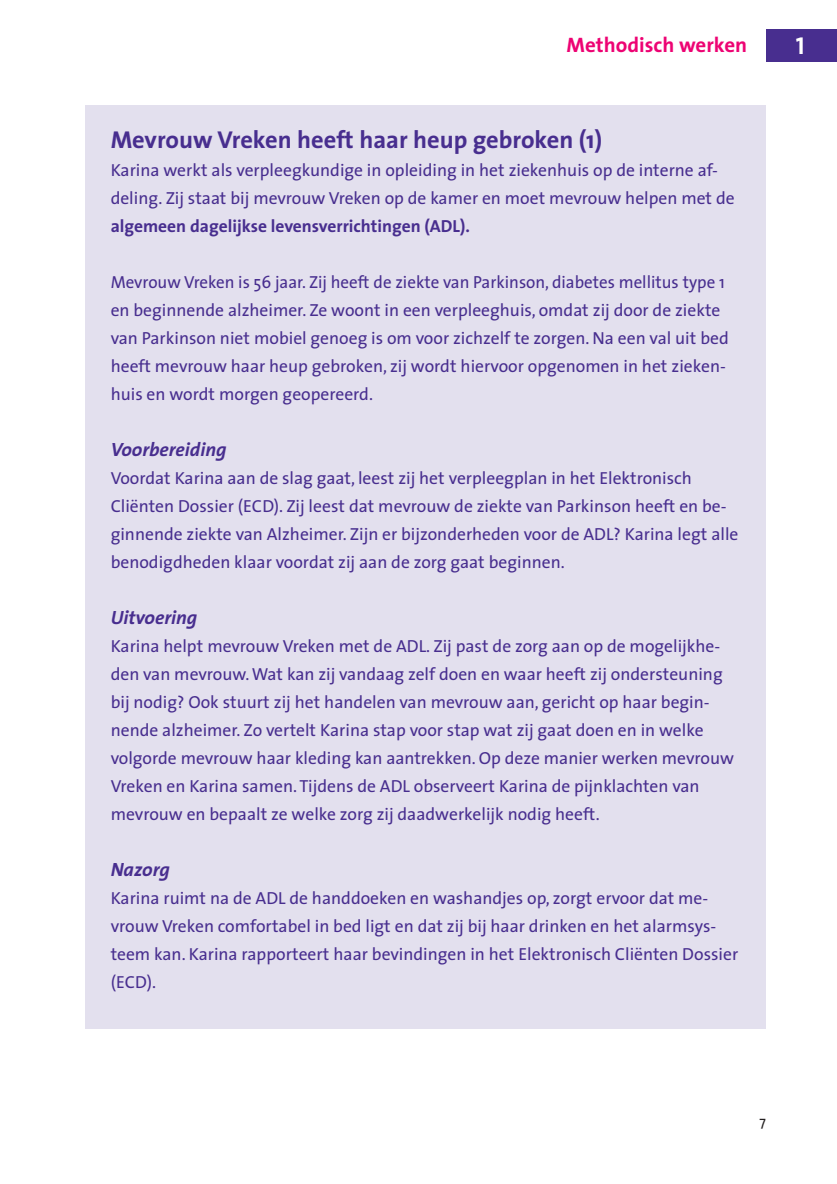
<style>
.page{position:relative;width:837px;height:1184px;background:#fff}
.page>*{position:absolute;margin:0;border:0;box-sizing:border-box;transform-origin:0 0}
.t1{font:700 24.5px "The Sans";color:#482e8f}
.t2{font:24.5px "The Sans Bold Caps";color:#fff}
.t3{font:700 21px "The Sans";color:#ed0373}
.t4{font:italic 700 19.25px "The Sans";color:#482e8f}
.t5{font:17.5px/28px "The Sans";color:#482e8f}
.t6{font:700 17.5px "The Sans";color:#482e8f}
.t7{font:14px "The Sans";color:#231f20}
</style>
<div class="page">
<div style="left:765px;top:29px;width:71px;height:33px;background:#482e8f"></div>
<div style="left:86px;top:105px;width:679px;height:923px;background:#e3e0ee"></div>
<p class="t3" style="left:566px;top:27px;width:182px">Methodisch werken</p>
<h1 class="t2" style="left:795px;top:25px;width:10px">1</h1>
<h1 class="t1" style="left:111px;top:119px;width:493px">Mevrouw Vreken heeft haar heup gebroken (1)</h1>
<p class="t5" style="left:111px;top:155px;width:625px">Karina werkt als verpleegkundige in opleiding in het ziekenhuis op de interne af&shy;deling. Zij staat bij mevrouw Vreken op de kamer en moet mevrouw helpen met de</p>
<p class="t6" style="left:111px;top:211px;width:360px">algemeen dagelijkse levensverrichtingen (ADL).</p>
<p class="t5" style="left:111px;top:267px;width:619px">Mevrouw Vreken is 56 jaar. Zij heeft de ziekte van Parkinson, diabetes mellitus type 1 en beginnende alzheimer. Ze woont in een verpleeghuis, omdat zij door de ziekte van Parkinson niet mobiel genoeg is om voor zichzelf te zorgen. Na een val uit bed heeft mevrouw haar heup gebroken, zij wordt hiervoor opgenomen in het zieken&shy;huis en wordt morgen geopereerd.</p>
<p class="t4" style="left:111px;top:433px;width:117px">Voorbereiding</p>
<p class="t5" style="left:111px;top:463px;width:629px">Voordat Karina aan de slag gaat, leest zij het verpleegplan in het Elektronisch Cliënten Dossier (ECD). Zij leest dat mevrouw de ziekte van Parkinson heeft en be&shy;ginnende ziekte van Alzheimer. Zijn er bijzonderheden voor de ADL? Karina legt alle benodigdheden klaar voordat zij aan de zorg gaat beginnen.</p>
<p class="t4" style="left:111px;top:601px;width:88px">Uitvoering</p>
<p class="t5" style="left:111px;top:631px;width:624px">Karina helpt mevrouw Vreken met de ADL. Zij past de zorg aan op de mogelijkhe&shy;den van mevrouw.Wat kan zij vandaag zelf doen en waar heeft zij ondersteuning bij nodig? Ook stuurt zij het handelen van mevrouw aan, gericht op haar begin&shy;nende alzheimer. Zo vertelt Karina stap voor stap wat zij gaat doen en in welke volgorde mevrouw haar kleding kan aantrekken. Op deze manier werken mevrouw Vreken en Karina samen. Tijdens de ADL observeert Karina de pijnklachten van mevrouw en bepaalt ze welke zorg zij daadwerkelijk nodig heeft.</p>
<p class="t4" style="left:111px;top:853px;width:61px">Nazorg</p>
<p class="t5" style="left:111px;top:883px;width:629px">Karina ruimt na de ADL de handdoeken en washandjes op, zorgt ervoor dat me&shy;vrouw Vreken comfortabel in bed ligt en dat zij bij haar drinken en het alarmsys&shy;teem kan. Karina rapporteert haar bevindingen in het Elektronisch Cliënten Dossier (ECD).</p>
<p class="t7" style="left:759px;top:1109px;width:8px">7</p>
</div>
